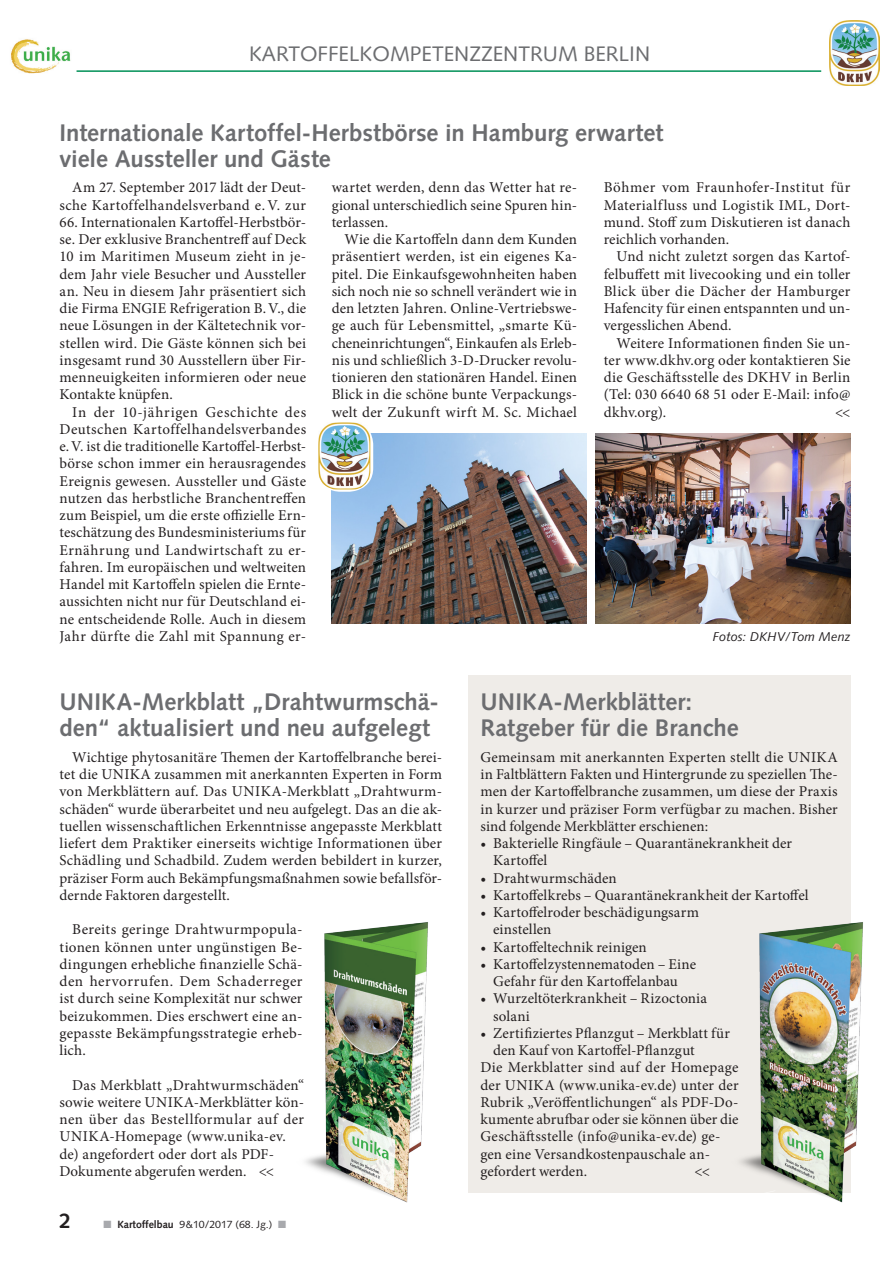
<style>
.page{position:relative;width:893px;height:1263px;background:#fff}
.page>*{position:absolute;margin:0;border:0;box-sizing:border-box;transform-origin:0 0}
.t1{font:700 24px/25.8px "Syntax LT Std";color:#6c6d70}
.t2{font:21px "Syntax LT Std";color:#6c6d70}
.t3{font:700 21px "Syntax LT Std";color:#231f20}
.t4{font:15px/17.2px "Minion Pro";letter-spacing:.01em;color:#231f20;text-align:justify}
.t5{font:italic 12.75px "Syntax LT Std";letter-spacing:.01em;color:#231f20}
.t6{font:10.5px "Syntax LT Std";color:#231f20}
.s1{color:#a8a9ad}
.s2{font-weight:700}
</style>
<div class="page">
<img style="left:11px;top:39px;width:60px;height:35px">
<hr style="left:77px;top:70px;width:744px;height:2px;background:#009057">
<img style="left:829px;top:21px;width:51px;height:65px">
<div style="left:468px;top:675px;width:382px;height:518px;background:#efece8"></div>
<img style="left:305px;top:922px;width:123px;height:281px">
<img style="left:740px;top:906px;width:123px;height:297px">
<img style="left:332px;top:434px;width:255px;height:190px">
<img style="left:595px;top:434px;width:255px;height:190px">
<div style="left:317px;top:420px;width:56px;height:72px;border:4px solid #fff;border-radius:22px"></div>
<img style="left:318px;top:422px;width:52px;height:67px">
<h2 class="t2" style="left:249px;top:41px;width:403px">KARTOFFELKOMPETENZZENTRUM BERLIN</h2>
<h1 class="t1" style="left:60px;top:120px;width:605px">Internationale Kartoffel-Herbstbörse in Hamburg erwartet viele Aussteller und Gäste</h1>
<p class="t4" style="left:60px;top:179px;width:248px;text-align:right">Am 27. September 2017 lädt der Deut&shy;sche Kartoffelhandelsverband e. V. zur</p>
<p class="t4" style="left:60px;top:214px;width:248px">66. Internationalen Kartoffel-Herbstbör&shy;se. Der exklusive Branchentreff auf Deck 10 im Maritimen Museum zieht in je&shy;dem Jahr viele Besucher und Aussteller an. Neu in diesem Jahr präsentiert sich die Firma ENGIE Refrigeration B.V., die neue Lösungen in der Kältetechnik vor&shy;stellen wird. Die Gäste können sich bei insgesamt rund 30 Ausstellern über Fir&shy;menneuigkeiten informieren oder neue Kontakte knüpfen.</p>
<p class="t4" style="left:60px;top:403px;width:248px;text-indent:13px">In der 10-jährigen Geschichte des Deutschen Kartoffelhandelsverbandes e.V. ist die traditionelle Kartoffel-Herbst&shy;börse schon immer ein herausragendes Ereignis gewesen. Aussteller und Gäste nutzen das herbstliche Branchentreffen zum Beispiel, um die erste offizielle Ern&shy;teschätzung des Bundesministeriums für Ernährung und Landwirtschaft zu er&shy;fahren. Im europäischen und weltweiten Handel mit Kartoffeln spielen die Ernte&shy;aussichten nicht nur für Deutschland ei&shy;ne entscheidende Rolle. Auch in diesem Jahr dürfte die Zahl mit Spannung er-</p>
<p class="t4" style="left:332px;top:179px;width:247px">wartet werden, denn das Wetter hat re&shy;gional unterschiedlich seine Spuren hin&shy;terlassen.</p>
<p class="t4" style="left:332px;top:231px;width:247px;text-indent:13px">Wie die Kartoffeln dann dem Kunden präsentiert werden, ist ein eigenes Ka&shy;pitel. Die Einkaufsgewohnheiten haben sich noch nie so schnell verändert wie in den letzten Jahren. Online-Vertriebswe&shy;ge auch für Lebensmittel, „smarte Kü&shy;cheneinrichtungen“, Einkaufen als Erleb&shy;nis und schließlich 3-D-Drucker revolu&shy;tionieren den stationären Handel. Einen Blick in die schöne bunte Verpackungs&shy;welt der Zukunft wirft M. Sc. Michael</p>
<p class="t4" style="left:604px;top:179px;width:248px">Böhmer vom Fraunhofer-Institut für Materialfluss und Logistik IML, Dort&shy;mund. Stoff zum Diskutieren ist danach reichlich vorhanden.</p>
<p class="t4" style="left:604px;top:248px;width:248px;text-indent:13px">Und nicht zuletzt sorgen das Kartof&shy;felbuffett mit livecooking und ein toller Blick über die Dächer der Hamburger Hafencity für einen entspannten und un&shy;vergesslichen Abend.</p>
<p class="t4" style="left:604px;top:334px;width:248px;text-indent:13px">Weitere Informationen finden Sie un&shy;ter www.dkhv.org oder kontaktieren Sie die Geschäftsstelle des DKHV in Berlin (Tel: 030 6640 68 51 oder E-Mail: info@ dkhv.org).</p>
<p class="t4" style="left:835px;top:403px;width:17px">&lt;&lt;</p>
<p class="t5" style="left:713px;top:629px;width:139px">Fotos: DKHV/Tom Menz</p>
<h1 class="t1" style="left:60px;top:689px;width:381px">UNIKA-Merkblatt „Drahtwurmschä&shy;den“ aktualisiert und neu aufgelegt</h1>
<p class="t4" style="left:60px;top:748px;width:384px;text-indent:13px">Wichtige phytosanitäre Themen der Kartoffelbranche berei&shy;tet die UNIKA zusammen mit anerkannten Experten in Form von Merkblättern auf. Das UNIKA-Merkblatt „Drahtwurm&shy;schäden“ wurde überarbeitet und neu aufgelegt. Das an die ak&shy;tuellen wissenschaftlichen Erkenntnisse angepasste Merkblatt liefert dem Praktiker einerseits wichtige Informationen über Schädling und Schadbild. Zudem werden bebildert in kurzer, präziser Form auch Bekämpfungsmaßnahmen sowie befallsför&shy;dernde Faktoren dargestellt.</p>
<p class="t4" style="left:60px;top:921px;width:245px;text-indent:13px">Bereits geringe Drahtwurmpopula&shy;tionen können unter ungünstigen Be&shy;dingungen erhebliche finanzielle Schä&shy;den hervorrufen. Dem Schaderreger ist durch seine Komplexität nur schwer beizukommen. Dies erschwert eine an&shy;gepasste Bekämpfungsstrategie erheb&shy;lich.</p>
<p class="t4" style="left:60px;top:1076px;width:246px;text-align:left;text-indent:13px">Das Merkblatt „Drahtwurmschäden“ sowie weitere UNIKA-Merkblätter kön&shy;nen über das Bestellformular auf der UNIKA-Homepage (www.unika-ev. de) angefordert oder dort als PDF-Dokumente abgerufen werden. &lt;&lt;</p>
<h2 class="t3" style="left:60px;top:1208px;width:13px">2</h2>
<p class="t6" style="left:104px;top:1218px;width:184px"><span class="s1">■</span> <span class="s2">Kartoffelbau</span> 9&amp;10/2017 (68. Jg.) <span class="s1">■</span></p>
<h1 class="t1" style="left:480px;top:689px;width:260px">UNIKA-Merkblätter:<br>Ratgeber für die Branche</h1>
<p class="t4" style="left:480px;top:748px;width:359px">Gemeinsam mit anerkannten Experten stellt die UNIKA in Faltblättern Fakten und Hintergrunde zu speziellen The&shy;men der Kartoffelbranche zusammen, um diese der Praxis in kurzer und präziser Form verfügbar zu machen. Bisher sind folgende Merkblätter erschienen:</p>
<p class="t4" style="left:493px;top:835px;width:300px;text-indent:-13px">• Bakterielle Ringfäule – Quarantänekrankheit der<br>Kartoffel</p>
<p class="t4" style="left:480px;top:869px;width:138px">• Drahtwurmschäden</p>
<p class="t4" style="left:480px;top:886px;width:330px">• Kartoffelkrebs – Quarantänekrankheit der Kartoffel</p>
<p class="t4" style="left:493px;top:904px;width:207px;text-indent:-13px">• Kartoffelroder beschädigungsarm einstellen</p>
<p class="t4" style="left:480px;top:938px;width:168px">• Kartoffeltechnik reinigen</p>
<p class="t4" style="left:480px;top:955px;width:217px;text-align:center">• Kartoffelzystennematoden – Eine<br>Gefahr für den Kartoffelanbau</p>
<p class="t4" style="left:493px;top:990px;width:215px;text-indent:-13px">• Wurzeltöterkrankheit – Rizoctonia solani</p>
<p class="t4" style="left:480px;top:1024px;width:251px">• Zertifiziertes Pflanzgut – Merkblatt für</p>
<p class="t4" style="left:493px;top:1042px;width:203px">den Kauf von Kartoffel-Pflanzgut</p>
<p class="t4" style="left:480px;top:1059px;width:259px">Die Merkblatter sind auf der Homepage</p>
<p class="t4" style="left:480px;top:1076px;width:260px">der UNIKA (www.unika-ev.de) unter der</p>
<p class="t4" style="left:480px;top:1093px;width:259px">Rubrik „Veröffentlichungen“ als PDF-Do-</p>
<p class="t4" style="left:480px;top:1111px;width:260px">kumente abrufbar oder sie können über die</p>
<p class="t4" style="left:480px;top:1128px;width:241px">Geschäftsstelle (info@unika-ev.de) ge-</p>
<p class="t4" style="left:480px;top:1145px;width:231px">gen eine Versandkostenpauschale an-</p>
<p class="t4" style="left:480px;top:1162px;width:108px">gefordert werden.</p>
<p class="t4" style="left:695px;top:1162px;width:17px">&lt;&lt;</p>
</div>
